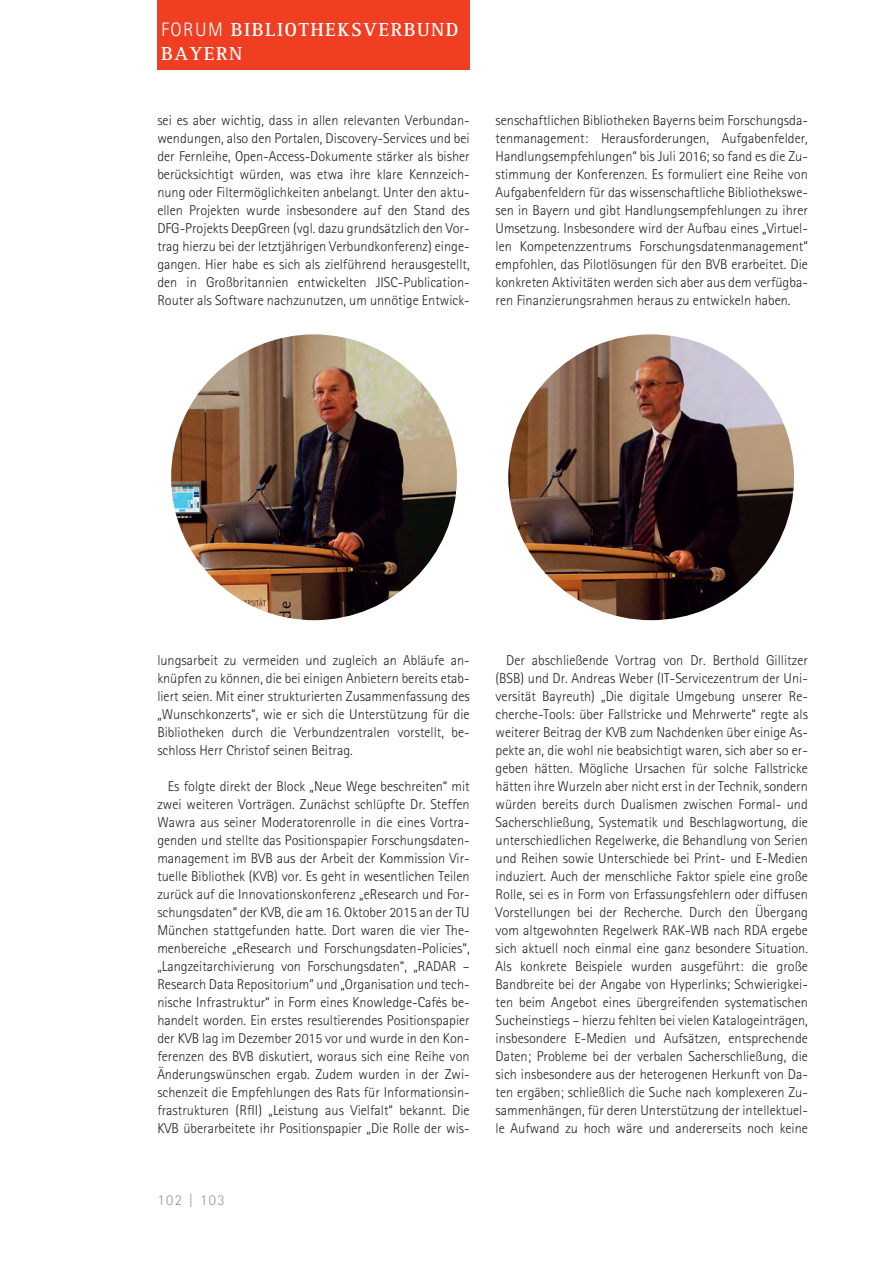
<style>
.page{position:relative;width:893px;height:1263px;background:#fff}
.page>*{position:absolute;margin:0;border:0;box-sizing:border-box;transform-origin:0 0}
.t1{font:700 19.5px/24px "Rotis Serif Std";letter-spacing:.075em;color:#fff}
.t2{font:300 15px "Rotis Sans Serif Std";letter-spacing:.1em;color:#939598}
.t3{font:300 14.25px/18px "Rotis Sans Serif Std";color:#231f20;text-align:justify}
.s1{font-family:"Rotis Sans Serif Std";font-weight:300}
</style>
<div class="page">
<div style="left:157px;top:0;width:313px;height:69px;background:#ef3e22"></div>
<img style="left:171px;top:334px;width:286px;height:286px;border-radius:50%">
<img style="left:508px;top:334px;width:286px;height:286px;border-radius:50%">
<h1 class="t1" style="left:161px;top:20px;width:299px"><span class="s1">FORUM</span> BIBLIOTHEKSVERBUND<br>BAYERN</h1>
<p class="t3" style="left:157px;top:113px;width:314px">sei es aber wichtig, dass in allen relevanten Verbundan&shy;wendungen, also den Portalen, Discovery-Services und bei der Fernleihe, Open-Access-Dokumente stärker als bisher berücksichtigt würden, was etwa ihre klare Kennzeich&shy;nung oder Filtermöglichkeiten anbelangt. Unter den aktu&shy;ellen Projekten wurde insbesondere auf den Stand des DFG-Projekts DeepGreen (vgl. dazu grundsätzlich den Vor&shy;trag hierzu bei der letztjährigen Verbundkonferenz) einge&shy;gangen. Hier habe es sich als zielführend herausgestellt, den in Großbritannien entwickelten JISC-Publication-Router als Software nachzunutzen, um unnötige Entwick-</p>
<p class="t3" style="left:496px;top:113px;width:314px">senschaftlichen Bibliotheken Bayerns beim Forschungsda&shy;tenmanagement: Herausforderungen, Aufgabenfelder, Handlungsempfehlungen“ bis Juli 2016; so fand es die Zu&shy;stimmung der Konferenzen. Es formuliert eine Reihe von Aufgabenfeldern für das wissenschaftliche Bibliothekswe&shy;sen in Bayern und gibt Handlungsempfehlungen zu ihrer Umsetzung. Insbesondere wird der Aufbau eines „Virtuel&shy;len Kompetenzzentrums Forschungsdatenmanagement“ empfohlen, das Pilotlösungen für den BVB erarbeitet. Die konkreten Aktivitäten werden sich aber aus dem verfügba&shy;ren Finanzierungsrahmen heraus zu entwickeln haben.</p>
<p class="t3" style="left:157px;top:653px;width:314px">lungsarbeit zu vermeiden und zugleich an Abläufe an&shy;knüpfen zu können, die bei einigen Anbietern bereits etab&shy;liert seien. Mit einer strukturierten Zusammenfassung des „Wunschkonzerts“, wie er sich die Unterstützung für die Bibliotheken durch die Verbundzentralen vorstellt, be&shy;schloss Herr Christof seinen Beitrag.</p>
<p class="t3" style="left:157px;top:779px;width:314px;text-indent:11px">Es folgte direkt der Block „Neue Wege beschreiten“ mit zwei weiteren Vorträgen. Zunächst schlüpfte Dr. Steffen Wawra aus seiner Moderatorenrolle in die eines Vortra&shy;genden und stellte das Positionspapier Forschungsdaten&shy;management im BVB aus der Arbeit der Kommission Vir&shy;tuelle Bibliothek (KVB) vor. Es geht in wesentlichen Teilen zurück auf die Innovationskonferenz „eResearch und For&shy;schungsdaten“ der KVB, die am 16. Oktober 2015 an der TU München stattgefunden hatte. Dort waren die vier The&shy;menbereiche „eResearch und Forschungsdaten-Policies“, „Langzeitarchivierung von Forschungsdaten“, „RADAR – Research Data Repositorium” und „Organisation und tech&shy;nische Infrastruktur“ in Form eines Knowledge-Cafés be&shy;handelt worden. Ein erstes resultierendes Positionspapier der KVB lag im Dezember 2015 vor und wurde in den Kon&shy;ferenzen des BVB diskutiert, woraus sich eine Reihe von Änderungswünschen ergab. Zudem wurden in der Zwi&shy;schenzeit die Empfehlungen des Rats für Informationsin&shy;frastrukturen (RfII) „Leistung aus Vielfalt“ bekannt. Die KVB überarbeitete ihr Positionspapier „Die Rolle der wis-</p>
<p class="t2" style="left:157px;top:1195px;width:69px">102 | 103</p>
<p class="t3" style="left:496px;top:653px;width:314px;text-indent:11px">Der abschließende Vortrag von Dr. Berthold Gillitzer (BSB) und Dr. Andreas Weber (IT-Servicezentrum der Uni&shy;versität Bayreuth) „Die digitale Umgebung unserer Re&shy;cherche-Tools: über Fallstricke und Mehrwerte“ regte als weiterer Beitrag der KVB zum Nachdenken über einige As&shy;pekte an, die wohl nie beabsichtigt waren, sich aber so er&shy;geben hätten. Mögliche Ursachen für solche Fallstricke hätten ihre Wurzeln aber nicht erst in der Technik, sondern würden bereits durch Dualismen zwischen Formal- und Sacherschließung, Systematik und Beschlagwortung, die unterschiedlichen Regelwerke, die Behandlung von Serien und Reihen sowie Unterschiede bei Print- und E-Medien induziert. Auch der menschliche Faktor spiele eine große Rolle, sei es in Form von Erfassungsfehlern oder diffusen Vorstellungen bei der Recherche. Durch den Übergang vom altgewohnten Regelwerk RAK-WB nach RDA ergebe sich aktuell noch einmal eine ganz besondere Situation.<br>Als konkrete Beispiele wurden ausgeführt: die große Bandbreite bei der Angabe von Hyperlinks; Schwierigkei&shy;ten beim Angebot eines übergreifenden systematischen Sucheinstiegs – hierzu fehlten bei vielen Katalogeinträgen, insbesondere E-Medien und Aufsätzen, entsprechende Daten; Probleme bei der verbalen Sacherschließung, die sich insbesondere aus der heterogenen Herkunft von Da&shy;ten ergäben; schließlich die Suche nach komplexeren Zu&shy;sammenhängen, für deren Unterstützung der intellektuel&shy;le Aufwand zu hoch wäre und andererseits noch keine</p>
</div>
